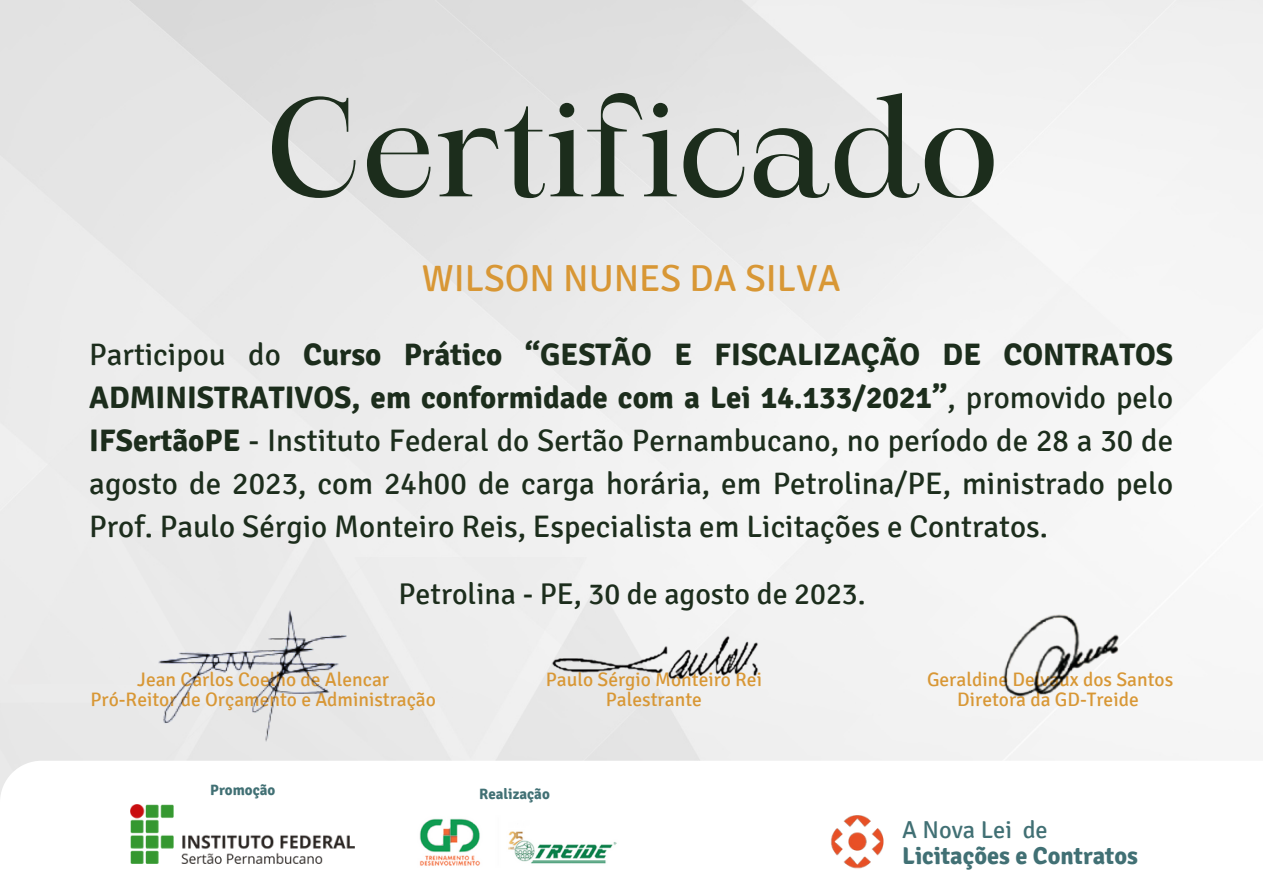
<style>
.page{position:relative;width:1263px;height:894px;background:#fff}
.page>*{position:absolute;margin:0;border:0;box-sizing:border-box;transform-origin:0 0}
.t1{font:135px "Maharlika";color:#1c2d1c}
.t2{font:37.5px "Signika";color:#d89735}
.t3{font:31.05px/42.8px "Signika";color:#1c2d1c;text-align:justify}
.t4{font:30px "Signika";color:#1c2d1c}
.t5{font:700 24.45px "Signika";color:#417074}
.t6{font:24.45px "Signika";color:#417074}
.t7{font:19.5px "Signika";color:#d89735}
.t8{font:700 15px "Signika";color:#417074}
.s1{font-weight:700}
</style>
<div class="page">
<img style="left:831px;top:815px;width:53px;height:54px">
<img style="left:419px;top:818px;width:198px;height:48px">
<img style="left:982px;top:597px;width:162px;height:107px">
<img style="left:131px;top:804px;width:224px;height:58px">
<img style="left:549px;top:610px;width:256px;height:80px">
<img style="left:114px;top:597px;width:258px;height:152px">
<p class="t1" style="left:265px;top:93px;width:735px">Certificado</p>
<p class="t2" style="left:422px;top:256px;width:420px">WILSON NUNES DA SILVA</p>
<p class="t3" style="left:89px;top:334px;width:1085px">Participou do <span class="s1">Curso Prático “GESTÃO E FISCALIZAÇÃO DE CONTRATOS ADMINISTRATIVOS, em conformidade com a Lei 14.133/2021”</span>, promovido pelo <span class="s1">IFSertãoPE</span> - Instituto Federal do Sertão Pernambucano, no período de 28 a 30 de agosto de 2023, com 24h00 de carga horária, em Petrolina/PE, ministrado pelo Prof. Paulo Sérgio Monteiro Reis, Especialista em Licitações e Contratos.</p>
<p class="t4" style="left:398px;top:576px;width:469px">Petrolina - PE, 30 de agosto de 2023.</p>
<p class="t7" style="left:137px;top:668px;width:253px">Jean Carlos Coelho de Alencar</p>
<p class="t7" style="left:90px;top:687px;width:347px">Pró-Reitor de Orçamento e Administração</p>
<p class="t7" style="left:546px;top:668px;width:218px">Paulo Sérgio Monteiro Rei</p>
<p class="t7" style="left:606px;top:687px;width:98px">Palestrante</p>
<p class="t8" style="left:210px;top:780px;width:67px">Promoção</p>
<p class="t8" style="left:479px;top:784px;width:72px">Realização</p>
<p class="t7" style="left:927px;top:668px;width:248px">Geraldine Delvaux dos Santos</p>
<p class="t7" style="left:957px;top:687px;width:183px">Diretora da GD-Treide</p>
<p class="t6" style="left:902px;top:814px;width:147px">A Nova Lei de</p>
<p class="t5" style="left:902px;top:840px;width:237px">Licitações e Contratos</p>
</div>
